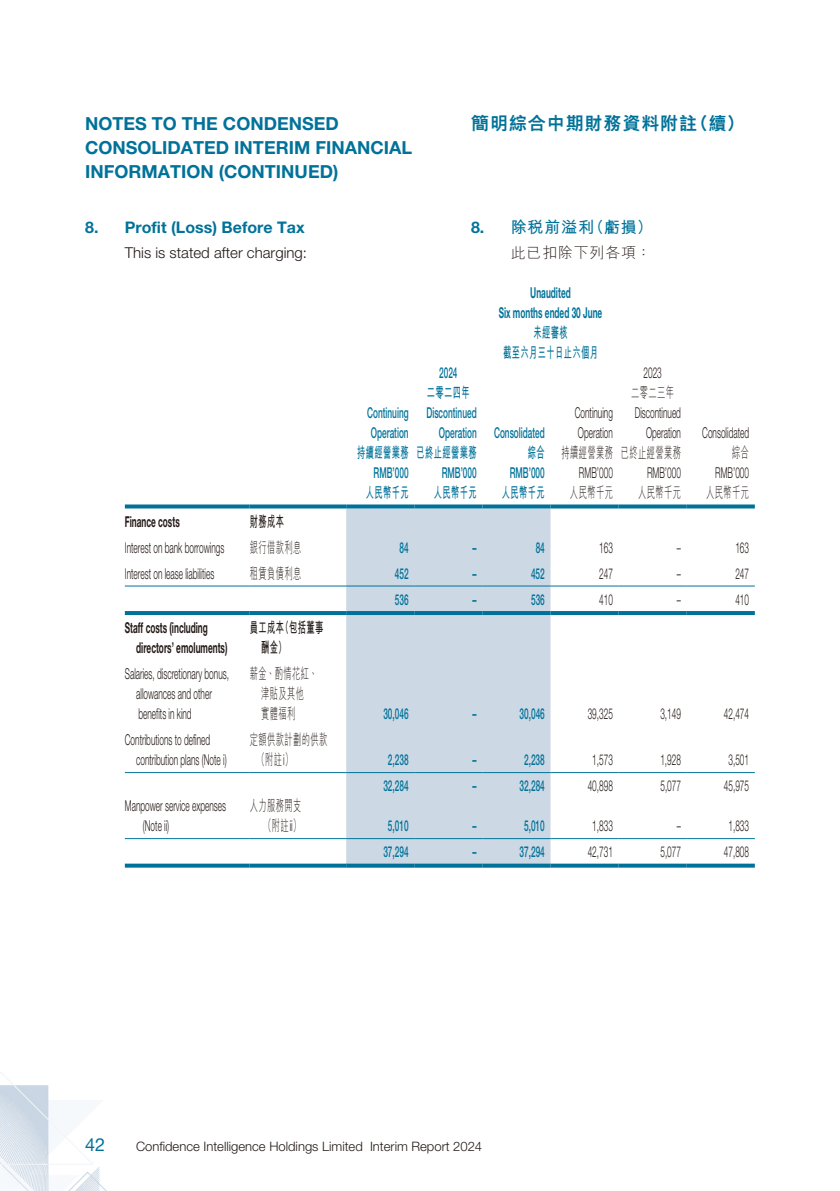
<style>
.page{position:relative;width:840px;height:1191px;background:#fff}
.page>*{position:absolute;margin:0;border:0;box-sizing:border-box;transform-origin:0 0}
.t1{font:700 18px/24px "Helvetica Neue LT Std";color:#007299}
.t2{font:800 18px "M Hei HK";letter-spacing:.05em;color:#007299}
.t3{font:18px "Helvetica Neue LT Std";color:#007299}
.t4{font:700 16px "Helvetica Neue LT Std";color:#007299}
.t5{font:700 16px "M Hei HK";letter-spacing:.05em;color:#007299}
.t6{font:300 15px/20px "Helvetica Neue LT Std";color:#231916;scale:.55 1}
.t7{font:500 15px/20px "Helvetica Neue LT Std";color:#007299;scale:.55 1}
.t8{font:300 15px/20px "M Hei HK";letter-spacing:.05em;color:#231916;scale:.55 1}
.t9{font:700 15px/20px "Helvetica Neue LT Std";color:#231916;scale:.55 1}
.t10{font:700 15px/20px "M Hei HK";letter-spacing:.05em;color:#007299;text-align:center;scale:.55 1}
.t11{font:700 15px/20px "Helvetica Neue LT Std";color:#007299;text-align:center;scale:.55 1}
.t12{font:300 15px "Helvetica Neue LT Std";color:#231916}
.t13{font:700 15px/20px "M Hei HK";letter-spacing:.05em;color:#231916;scale:.55 1}
.t14{font:300 15px "M Hei HK";letter-spacing:.05em;color:#231916}
.t15{font:300 13px "Helvetica Neue LT Std";color:#231916}
.s1{font-family:"Helvetica Neue LT Std"}
.s2{font-weight:700;color:#007299}
</style>
<div class="page">
<img style="left:0;top:504px;width:755px;height:687px">
<svg style="left:346px;top:508px;width:204px;height:355px;background:#ccd8e4"></svg>
<svg style="left:125px;top:504px;width:124px;height:4px"></svg>
<svg style="left:249px;top:504px;width:97px;height:4px"></svg>
<svg style="left:346px;top:504px;width:68px;height:4px"></svg>
<svg style="left:414px;top:504px;width:68px;height:4px"></svg>
<svg style="left:482px;top:504px;width:68px;height:4px"></svg>
<svg style="left:550px;top:504px;width:68px;height:4px"></svg>
<svg style="left:618px;top:504px;width:68px;height:4px"></svg>
<svg style="left:686px;top:504px;width:68px;height:4px"></svg>
<hr style="left:125px;top:585px;width:124px;height:1px;background:#007299">
<hr style="left:249px;top:585px;width:97px;height:1px;background:#007299">
<hr style="left:346px;top:585px;width:68px;height:1px;background:#007299">
<hr style="left:414px;top:585px;width:68px;height:1px;background:#007299">
<hr style="left:482px;top:585px;width:68px;height:1px;background:#007299">
<hr style="left:550px;top:585px;width:68px;height:1px;background:#007299">
<hr style="left:618px;top:585px;width:68px;height:1px;background:#007299">
<hr style="left:686px;top:585px;width:68px;height:1px;background:#007299">
<hr style="left:125px;top:611px;width:124px;height:4px;background:#007299">
<hr style="left:249px;top:611px;width:97px;height:4px;background:#007299">
<hr style="left:346px;top:611px;width:68px;height:4px;background:#007299">
<hr style="left:414px;top:611px;width:68px;height:4px;background:#007299">
<hr style="left:482px;top:611px;width:68px;height:4px;background:#007299">
<hr style="left:550px;top:611px;width:68px;height:4px;background:#007299">
<hr style="left:618px;top:611px;width:68px;height:4px;background:#007299">
<hr style="left:686px;top:611px;width:68px;height:4px;background:#007299">
<hr style="left:125px;top:772px;width:124px;height:1px;background:#007299">
<hr style="left:249px;top:772px;width:97px;height:1px;background:#007299">
<hr style="left:346px;top:772px;width:68px;height:1px;background:#007299">
<hr style="left:414px;top:772px;width:68px;height:1px;background:#007299">
<hr style="left:482px;top:772px;width:68px;height:1px;background:#007299">
<hr style="left:550px;top:772px;width:68px;height:1px;background:#007299">
<hr style="left:618px;top:772px;width:68px;height:1px;background:#007299">
<hr style="left:686px;top:772px;width:68px;height:1px;background:#007299">
<hr style="left:125px;top:838px;width:124px;height:1px;background:#007299">
<hr style="left:249px;top:838px;width:97px;height:1px;background:#007299">
<hr style="left:346px;top:838px;width:68px;height:1px;background:#007299">
<hr style="left:414px;top:838px;width:68px;height:1px;background:#007299">
<hr style="left:482px;top:838px;width:68px;height:1px;background:#007299">
<hr style="left:550px;top:838px;width:68px;height:1px;background:#007299">
<hr style="left:618px;top:838px;width:68px;height:1px;background:#007299">
<hr style="left:686px;top:838px;width:68px;height:1px;background:#007299">
<svg style="left:125px;top:863px;width:124px;height:4px"></svg>
<svg style="left:249px;top:863px;width:97px;height:4px"></svg>
<svg style="left:346px;top:863px;width:68px;height:4px"></svg>
<svg style="left:414px;top:863px;width:68px;height:4px"></svg>
<svg style="left:482px;top:863px;width:68px;height:4px"></svg>
<svg style="left:550px;top:863px;width:68px;height:4px"></svg>
<svg style="left:618px;top:863px;width:68px;height:4px"></svg>
<svg style="left:686px;top:863px;width:68px;height:4px"></svg>
<p class="t1" style="left:85px;top:111px;width:255px">NOTES TO THE CONDENSED</p>
<p class="t2" style="left:471px;top:114px;width:275px">簡明綜合中期財務資料附註（續）</p>
<p class="t1" style="left:85px;top:135px;width:328px">CONSOLIDATED INTERIM FINANCIAL<br>INFORMATION (CONTINUED)</p>
<p class="t5" style="left:471px;top:216px;width:183px"><span class="s1">8.</span> 除稅前溢利（虧損）</p>
<p class="t14" style="left:510px;top:245px;width:142px">此已扣除下列各項：</p>
<p class="t4" style="left:85px;top:218px;width:221px">8. Profit (Loss) Before Tax</p>
<p class="t12" style="left:125px;top:243px;width:183px">This is stated after charging:</p>
<p class="t11" style="left:498px;top:282px;width:190px">Unaudited<br>Six months ended 30 June</p>
<p class="t10" style="left:502px;top:321px;width:174px">未經審核<br>截至六月三十日止六個月</p>
<p class="t7" style="left:439px;top:362px;width:35px">2024</p>
<p class="t6" style="left:643px;top:362px;width:35px">2023</p>
<p class="t10" style="left:426px;top:381px;width:79px">二零二四年</p>
<p class="t8" style="left:631px;top:382px;width:80px">二零二三年</p>
<p class="t7" style="left:367px;top:402px;width:77px">Continuing<br>Operation</p>
<p class="t7" style="left:438px;top:402px;width:194px;text-indent:-13px">Discontinued<br>Operation Consolidated</p>
<p class="t6" style="left:574px;top:402px;width:71px">Continuing<br>Operation</p>
<p class="t6" style="left:634px;top:402px;width:86px;text-align:right">Discontinued<br>Operation</p>
<p class="t6" style="left:701px;top:422px;width:87px">Consolidated</p>
<p class="t10" style="left:357px;top:441px;width:219px">持續經營業務 已終止經營業務</p>
<p class="t8" style="left:527px;top:442px;width:280px"><span class="s2">綜合</span> 持續經營業務 已終止經營業務</p>
<p class="t8" style="left:731px;top:442px;width:32px">綜合</p>
<p class="t7" style="left:373px;top:462px;width:65px">RMB’000</p>
<p class="t7" style="left:441px;top:462px;width:65px">RMB’000</p>
<p class="t7" style="left:509px;top:462px;width:65px">RMB’000</p>
<p class="t6" style="left:578px;top:462px;width:63px">RMB’000</p>
<p class="t6" style="left:646px;top:462px;width:63px">RMB’000</p>
<p class="t6" style="left:714px;top:462px;width:63px">RMB’000</p>
<p class="t10" style="left:365px;top:481px;width:79px">人民幣千元</p>
<p class="t10" style="left:433px;top:481px;width:79px">人民幣千元</p>
<p class="t10" style="left:501px;top:481px;width:80px">人民幣千元</p>
<p class="t8" style="left:569px;top:482px;width:80px">人民幣千元</p>
<p class="t8" style="left:637px;top:482px;width:80px">人民幣千元</p>
<p class="t8" style="left:705px;top:482px;width:80px">人民幣千元</p>
<p class="t9" style="left:125px;top:511px;width:101px">Finance costs</p>
<p class="t13" style="left:249px;top:510px;width:64px">財務成本</p>
<p class="t6" style="left:125px;top:537px;width:182px">Interest on bank borrowings</p>
<p class="t8" style="left:249px;top:537px;width:95px">銀行借款利息</p>
<p class="t7" style="left:399px;top:537px;width:18px">84</p>
<p class="t7" style="left:472px;top:537px;width:9px">–</p>
<p class="t7" style="left:535px;top:537px;width:18px">84</p>
<p class="t6" style="left:599px;top:537px;width:27px">163</p>
<p class="t6" style="left:676px;top:537px;width:9px">–</p>
<p class="t6" style="left:735px;top:537px;width:27px">163</p>
<p class="t6" style="left:125px;top:563px;width:164px">Interest on lease liabilities</p>
<p class="t8" style="left:249px;top:563px;width:95px">租賃負債利息</p>
<p class="t7" style="left:394px;top:563px;width:27px">452</p>
<p class="t7" style="left:472px;top:563px;width:9px">–</p>
<p class="t7" style="left:530px;top:563px;width:27px">452</p>
<p class="t6" style="left:598px;top:563px;width:27px">247</p>
<p class="t6" style="left:676px;top:563px;width:9px">–</p>
<p class="t6" style="left:735px;top:563px;width:27px">247</p>
<p class="t7" style="left:394px;top:589px;width:27px">536</p>
<p class="t7" style="left:472px;top:589px;width:9px">–</p>
<p class="t7" style="left:530px;top:589px;width:27px">536</p>
<p class="t6" style="left:599px;top:589px;width:27px">410</p>
<p class="t6" style="left:676px;top:589px;width:9px">–</p>
<p class="t6" style="left:735px;top:589px;width:27px">410</p>
<p class="t9" style="left:136px;top:617px;width:167px;text-indent:-11px">Staff costs (including directors’ emoluments)</p>
<p class="t13" style="left:261px;top:616px;width:115px;text-indent:-11px">員工成本（包括董事酬金）</p>
<p class="t6" style="left:136px;top:663px;width:170px;text-indent:-11px">Salaries, discretionary bonus, allowances and other benefits in kind</p>
<p class="t8" style="left:261px;top:663px;width:104px;text-indent:-11px">薪金、酌情花紅、津貼及其他<br>實體福利</p>
<p class="t7" style="left:383px;top:703px;width:47px">30,046</p>
<p class="t7" style="left:472px;top:703px;width:9px">–</p>
<p class="t7" style="left:519px;top:703px;width:47px">30,046</p>
<p class="t6" style="left:587px;top:703px;width:47px">39,325</p>
<p class="t6" style="left:660px;top:703px;width:39px">3,149</p>
<p class="t6" style="left:723px;top:703px;width:47px">42,474</p>
<p class="t6" style="left:136px;top:729px;width:166px;text-indent:-11px">Contributions to defined contribution plans (Note i)</p>
<p class="t8" style="left:257px;top:729px;width:129px;text-indent:-7px">定額供款計劃的供款（附註<span class="s1">i</span>）</p>
<p class="t6" style="left:143px;top:795px;width:153px;text-indent:-18px">Manpower service expenses (Note ii)</p>
<p class="t8" style="left:249px;top:795px;width:95px;text-align:right">人力服務開支（附註<span class="s1">ii</span>）</p>
<p class="t7" style="left:388px;top:749px;width:39px">2,238</p>
<p class="t7" style="left:472px;top:749px;width:9px">–</p>
<p class="t7" style="left:524px;top:749px;width:39px">2,238</p>
<p class="t6" style="left:592px;top:749px;width:39px">1,573</p>
<p class="t6" style="left:660px;top:749px;width:39px">1,928</p>
<p class="t6" style="left:728px;top:749px;width:39px">3,501</p>
<p class="t7" style="left:383px;top:775px;width:47px">32,284</p>
<p class="t7" style="left:472px;top:775px;width:9px">–</p>
<p class="t7" style="left:519px;top:775px;width:47px">32,284</p>
<p class="t6" style="left:587px;top:775px;width:47px">40,898</p>
<p class="t6" style="left:660px;top:775px;width:39px">5,077</p>
<p class="t6" style="left:723px;top:775px;width:47px">45,975</p>
<p class="t7" style="left:388px;top:815px;width:39px">5,010</p>
<p class="t7" style="left:472px;top:815px;width:9px">–</p>
<p class="t7" style="left:524px;top:815px;width:39px">5,010</p>
<p class="t6" style="left:592px;top:815px;width:39px">1,833</p>
<p class="t6" style="left:676px;top:815px;width:9px">–</p>
<p class="t6" style="left:728px;top:815px;width:39px">1,833</p>
<p class="t7" style="left:383px;top:841px;width:47px">37,294</p>
<p class="t7" style="left:472px;top:841px;width:9px">–</p>
<p class="t7" style="left:519px;top:841px;width:47px">37,294</p>
<p class="t6" style="left:587px;top:841px;width:47px">42,731</p>
<p class="t6" style="left:660px;top:841px;width:39px">5,077</p>
<p class="t6" style="left:723px;top:841px;width:47px">47,808</p>
<p class="t3" style="left:85px;top:1134px;width:22px">42</p>
<p class="t15" style="left:136px;top:1138px;width:347px">Confidence Intelligence Holdings Limited Interim Report 2024</p>
</div>
